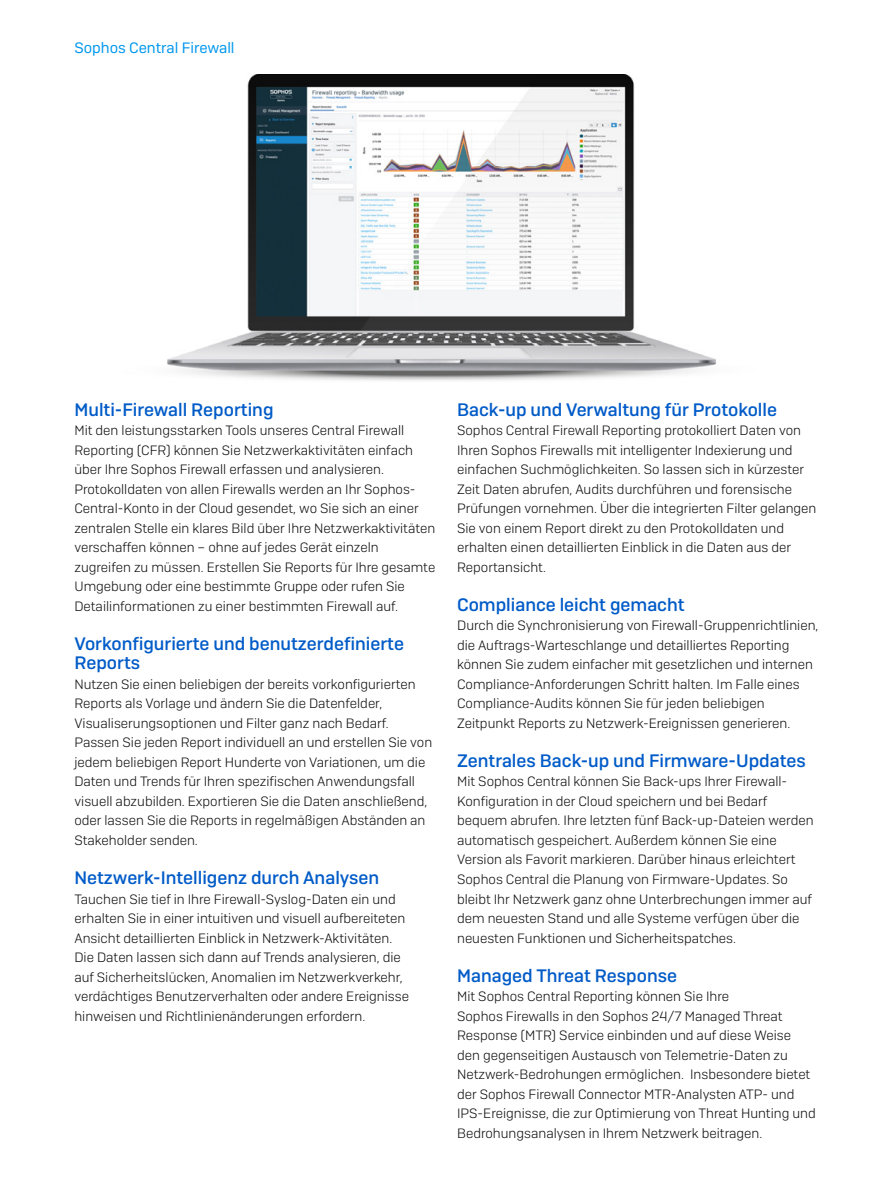
<style>
.page{position:relative;width:893px;height:1191px;background:#fff}
.page>*{position:absolute;margin:0;border:0;box-sizing:border-box;transform-origin:0 0}
.Subheading_1{font:500 18px/19.5px "Sophos Sans";color:#005bc8}
.t1{font:15px "Sophos Sans";color:#0097ee}
.Body_Copy{font:300 13.5px/19.5px "Sophos Sans";color:#0d0d0e}
</style>
<div class="page">
<img style="left:167px;top:74px;width:549px;height:307px">
<p class="t1" style="left:74px;top:39px;width:162px">Sophos Central Firewall</p>
<p class="Subheading_1" style="left:74px;top:399px;width:201px">Multi-Firewall Reporting</p>
<p class="Body_Copy" style="left:74px;top:420px;width:362px">Mit den leistungsstarken Tools unseres Central Firewall Reporting (CFR) können Sie Netzwerkaktivitäten einfach über Ihre Sophos Firewall erfassen und analysieren.<br>Protokolldaten von allen Firewalls werden an Ihr Sophos-Central-Konto in der Cloud gesendet, wo Sie sich an einer zentralen Stelle ein klares Bild über Ihre Netzwerkaktivitäten verschaffen können – ohne auf jedes Gerät einzeln zugreifen zu müssen. Erstellen Sie Reports für Ihre gesamte Umgebung oder eine bestimmte Gruppe oder rufen Sie Detailinformationen zu einer bestimmten Firewall auf.</p>
<p class="Subheading_1" style="left:74px;top:633px;width:331px">Vorkonfigurierte und benutzerdefinierte<br>Reports</p>
<p class="Body_Copy" style="left:74px;top:674px;width:359px">Nutzen Sie einen beliebigen der bereits vorkonfigurierten Reports als Vorlage und ändern Sie die Datenfelder, Visualiserungsoptionen und Filter ganz nach Bedarf.<br>Passen Sie jeden Report individuell an und erstellen Sie von jedem beliebigen Report Hunderte von Variationen, um die Daten und Trends für Ihren spezifischen Anwendungsfall visuell abzubilden. Exportieren Sie die Daten anschließend, oder lassen Sie die Reports in regelmäßigen Abständen an Stakeholder senden.</p>
<p class="Subheading_1" style="left:74px;top:867px;width:306px">Netzwerk-Intelligenz durch Analysen</p>
<p class="Body_Copy" style="left:74px;top:888px;width:336px">Tauchen Sie tief in Ihre Firewall-Syslog-Daten ein und erhalten Sie in einer intuitiven und visuell aufbereiteten Ansicht detaillierten Einblick in Netzwerk-Aktivitäten.<br>Die Daten lassen sich dann auf Trends analysieren, die auf Sicherheitslücken, Anomalien im Netzwerkverkehr, verdächtiges Benutzerverhalten oder andere Ereignisse hinweisen und Richtlinienänderungen erfordern.</p>
<p class="Subheading_1" style="left:457px;top:399px;width:321px">Back-up und Verwaltung für Protokolle</p>
<p class="Body_Copy" style="left:457px;top:420px;width:361px">Sophos Central Firewall Reporting protokolliert Daten von Ihren Sophos Firewalls mit intelligenter Indexierung und einfachen Suchmöglichkeiten. So lassen sich in kürzester Zeit Daten abrufen, Audits durchführen und forensische Prüfungen vornehmen. Über die integrierten Filter gelangen Sie von einem Report direkt zu den Protokolldaten und erhalten einen detaillierten Einblick in die Daten aus der Reportansicht.</p>
<p class="Subheading_1" style="left:457px;top:594px;width:229px">Compliance leicht gemacht</p>
<p class="Body_Copy" style="left:457px;top:615px;width:363px">Durch die Synchronisierung von Firewall-Gruppenrichtlinien, die Auftrags-Warteschlange und detailliertes Reporting können Sie zudem einfacher mit gesetzlichen und internen Compliance-Anforderungen Schritt halten. Im Falle eines Compliance-Audits können Sie für jeden beliebigen Zeitpunkt Reports zu Netzwerk-Ereignissen generieren.</p>
<p class="Subheading_1" style="left:457px;top:750px;width:350px">Zentrales Back-up und Firmware-Updates</p>
<p class="Body_Copy" style="left:457px;top:771px;width:358px">Mit Sophos Central können Sie Back-ups Ihrer Firewall-Konfiguration in der Cloud speichern und bei Bedarf bequem abrufen. Ihre letzten fünf Back-up-Dateien werden automatisch gespeichert. Außerdem können Sie eine Version als Favorit markieren. Darüber hinaus erleichtert Sophos Central die Planung von Firmware-Updates. So bleibt Ihr Netzwerk ganz ohne Unterbrechungen immer auf dem neuesten Stand und alle Systeme verfügen über die neuesten Funktionen und Sicherheitspatches.</p>
<p class="Subheading_1" style="left:457px;top:965px;width:221px">Managed Threat Response</p>
<p class="Body_Copy" style="left:457px;top:986px;width:360px">Mit Sophos Central Reporting können Sie Ihre<br>Sophos Firewalls in den Sophos 24/7 Managed Threat Response (MTR) Service einbinden und auf diese Weise den gegenseitigen Austausch von Telemetrie-Daten zu Netzwerk-Bedrohungen ermöglichen. Insbesondere bietet der Sophos Firewall Connector MTR-Analysten ATP- und IPS-Ereignisse, die zur Optimierung von Threat Hunting und Bedrohungsanalysen in Ihrem Netzwerk beitragen.</p>
</div>
